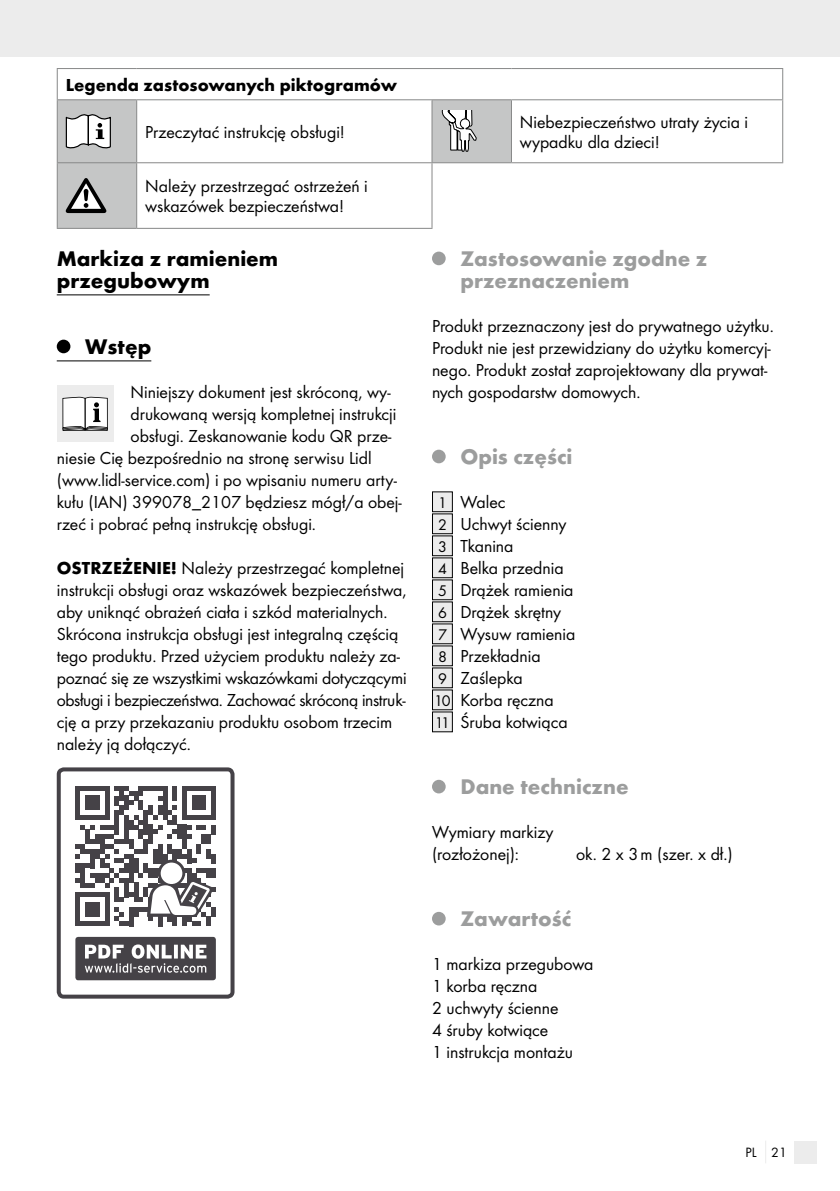
<style>
.page{position:relative;width:840px;height:1191px;background:#fff}
.page>*{position:absolute;margin:0;border:0;box-sizing:border-box;transform-origin:0 0}
.t1{font:700 22px/22px "Futura";color:#9c9d9d}
.t2{font:700 22px/22px "Futura";color:#000}
.t3{font:18px/22px "Futura Boo";color:#000}
.t4{font:700 18px "Futura";color:#000}
.t5{font:14px "Futura Boo";color:#000}
.s1{font-family:"Futura";font-weight:700}
.s2{font-size:16px}
</style>
<div class="page">
<div style="left:0;top:0;width:839px;height:57px;background:#ececec"></div>
<div style="left:794px;top:1140px;width:22px;height:23px;background:#ececec"></div>
<svg style="left:58px;top:100px;width:453px;height:128px"></svg>
<hr style="left:57px;top:69px;width:1px;height:30px;background:#878888">
<hr style="left:57px;top:68px;width:80px;height:1px;background:#878888">
<hr style="left:137px;top:68px;width:295px;height:1px;background:#878888">
<hr style="left:432px;top:68px;width:79px;height:1px;background:#878888">
<hr style="left:511px;top:68px;width:271px;height:1px;background:#878888">
<hr style="left:781px;top:69px;width:1px;height:30px;background:#878888">
<hr style="left:57px;top:100px;width:1px;height:62px;background:#878888">
<hr style="left:57px;top:99px;width:80px;height:1px;background:#878888">
<hr style="left:136px;top:100px;width:1px;height:62px;background:#878888">
<hr style="left:137px;top:99px;width:295px;height:1px;background:#878888">
<hr style="left:431px;top:100px;width:1px;height:62px;background:#878888">
<hr style="left:57px;top:162px;width:80px;height:1px;background:#878888">
<hr style="left:136px;top:163px;width:1px;height:65px;background:#878888">
<hr style="left:137px;top:162px;width:295px;height:1px;background:#878888">
<hr style="left:431px;top:163px;width:1px;height:65px;background:#878888">
<hr style="left:57px;top:163px;width:1px;height:65px;background:#878888">
<hr style="left:432px;top:99px;width:79px;height:1px;background:#878888">
<hr style="left:432px;top:162px;width:79px;height:1px;background:#878888">
<hr style="left:511px;top:162px;width:271px;height:1px;background:#878888">
<hr style="left:57px;top:228px;width:80px;height:1px;background:#878888">
<hr style="left:510px;top:100px;width:1px;height:62px;background:#878888">
<hr style="left:511px;top:99px;width:271px;height:1px;background:#878888">
<hr style="left:137px;top:228px;width:295px;height:1px;background:#878888">
<hr style="left:781px;top:100px;width:1px;height:62px;background:#878888">
<svg style="left:65px;top:111px;width:46px;height:39px"></svg>
<svg style="left:440px;top:111px;width:36px;height:41px"></svg>
<svg style="left:66px;top:178px;width:40px;height:35px"></svg>
<hr style="left:57px;top:294px;width:152px;height:1px;background:#000">
<hr style="left:57px;top:360px;width:94px;height:1px;background:#000">
<div style="left:57px;top:340px;width:13px;height:13px;background:#000;border-radius:50%"></div>
<div style="left:57px;top:385px;width:56px;height:57px;background:#ececec"></div>
<svg style="left:62px;top:397px;width:46px;height:34px;background:#c6c6c6"></svg>
<div style="left:57px;top:767px;width:177px;height:231px;border:4px solid #454247;border-radius:5px"></div>
<div style="left:75px;top:937px;width:141px;height:43px;background:#454247;border-radius:3px"></div>
<svg style="left:85px;top:944px;width:121px;height:28px"></svg>
<svg style="left:75px;top:786px;width:141px;height:140px"></svg>
<div style="left:432px;top:252px;width:13px;height:13px;background:#9c9d9d;border-radius:50%"></div>
<div style="left:432px;top:450px;width:13px;height:13px;background:#9c9d9d;border-radius:50%"></div>
<div style="left:432px;top:492px;width:20px;height:20px;background:#ececec"></div>
<div style="left:432px;top:491px;width:20px;height:21px;border:1px solid #000"></div>
<div style="left:432px;top:514px;width:20px;height:20px;background:#ececec"></div>
<div style="left:432px;top:513px;width:20px;height:21px;border:1px solid #000"></div>
<div style="left:432px;top:536px;width:20px;height:20px;background:#ececec"></div>
<div style="left:432px;top:535px;width:20px;height:21px;border:1px solid #000"></div>
<div style="left:432px;top:558px;width:20px;height:20px;background:#ececec"></div>
<div style="left:432px;top:557px;width:20px;height:21px;border:1px solid #000"></div>
<div style="left:432px;top:580px;width:20px;height:20px;background:#ececec"></div>
<div style="left:432px;top:602px;width:20px;height:20px;background:#ececec"></div>
<div style="left:432px;top:624px;width:20px;height:20px;background:#ececec"></div>
<div style="left:432px;top:646px;width:20px;height:20px;background:#ececec"></div>
<div style="left:432px;top:668px;width:20px;height:20px;background:#ececec"></div>
<div style="left:432px;top:690px;width:20px;height:20px;background:#ececec"></div>
<div style="left:432px;top:712px;width:20px;height:20px;background:#ececec"></div>
<div style="left:432px;top:780px;width:13px;height:13px;background:#9c9d9d;border-radius:50%"></div>
<div style="left:432px;top:912px;width:13px;height:13px;background:#9c9d9d;border-radius:50%"></div>
<p class="t4" style="left:66px;top:74px;width:332px">Legenda zastosowanych piktogramów</p>
<p class="t3" style="left:145px;top:121px;width:201px">Przeczytać instrukcję obsługi!</p>
<p class="t3" style="left:519px;top:112px;width:229px;line-height:20px">Niebezpieczeństwo utraty życia i wypadku dla dzieci!</p>
<p class="t3" style="left:145px;top:176px;width:224px;line-height:20px">Należy przestrzegać ostrzeżeń i wskazówek bezpieczeństwa!</p>
<p class="t2" style="left:57px;top:247px;width:223px">Markiza z ramieniem przegubowym</p>
<p class="t1" style="left:460px;top:247px;width:248px">Zastosowanie zgodne z przeznaczeniem</p>
<p class="t3" style="left:432px;top:315px;width:343px">Produkt przeznaczony jest do prywatnego użytku.<br>Produkt nie jest przewidziany do użytku komercyj&shy;nego. Produkt został zaprojektowany dla prywat&shy;nych gospodarstw domowych.</p>
<p class="t2" style="left:85px;top:335px;width:68px">Wstęp</p>
<p class="t3" style="left:130px;top:381px;width:261px">Niniejszy dokument jest skróconą, wy-</p>
<p class="t3" style="left:130px;top:403px;width:267px">drukowaną wersją kompletnej instrukcji</p>
<p class="t3" style="left:130px;top:425px;width:262px">obsługi. Zeskanowanie kodu QR prze-</p>
<p class="t3" style="left:57px;top:447px;width:316px">niesie Cię bezpośrednio na stronę serwisu Lidl</p>
<p class="t3" style="left:57px;top:469px;width:341px">(www.lidl-service.com) i po wpisaniu numeru arty-</p>
<p class="t3" style="left:57px;top:491px;width:346px">kułu (IAN) 399078_2107 będziesz mógł/a obej-</p>
<p class="t3" style="left:57px;top:513px;width:260px">rzeć i pobrać pełną instrukcję obsługi.</p>
<p class="t3" style="left:57px;top:557px;width:351px"><span class="s1">OSTRZEŻENIE!</span> Należy przestrzegać kompletnej instrukcji obsługi oraz wskazówek bezpieczeństwa, aby uniknąć obrażeń ciała i szkód materialnych.<br>Skrócona instrukcja obsługi jest integralną częścią tego produktu. Przed użyciem produktu należy za&shy;poznać się ze wszystkimi wskazówkami dotyczącymi obsługi i bezpieczeństwa. Zachować skróconą instruk&shy;cję a przy przekazaniu produktu osobom trzecim należy ją dołączyć.</p>
<p class="t1" style="left:460px;top:445px;width:113px">Opis części</p>
<p class="t3" style="left:434px;top:491px;width:143px"><span class="s2">1</span> Walec<br><span class="s2">2</span> Uchwyt ścienny<br><span class="s2">3</span> Tkanina<br><span class="s2">4</span> Belka przednia<br><span class="s2">5</span> Drążek ramienia<br><span class="s2">6</span> Drążek skrętny<br><span class="s2">7</span> Wysuw ramienia<br><span class="s2">8</span> Przekładnia<br><span class="s2">9</span> Zaślepka<br><span class="s2">10</span> Korba ręczna<br><span class="s2">11</span> Śruba kotwiąca</p>
<p class="t1" style="left:460px;top:775px;width:170px">Dane techniczne</p>
<p class="t3" style="left:432px;top:821px;width:123px">Wymiary markizy (rozłożonej):</p>
<p class="t3" style="left:576px;top:843px;width:158px">ok. 2 x 3m (szer. x dł.)</p>
<p class="t1" style="left:460px;top:907px;width:112px">Zawartość</p>
<p class="t3" style="left:432px;top:953px;width:163px">1 markiza przegubowa<br>1 korba ręczna<br>2 uchwyty ścienne<br>4 śruby kotwiące<br>1 instrukcja montażu</p>
<p class="t5" style="left:745px;top:1144px;width:43px">PL 21</p>
</div>
